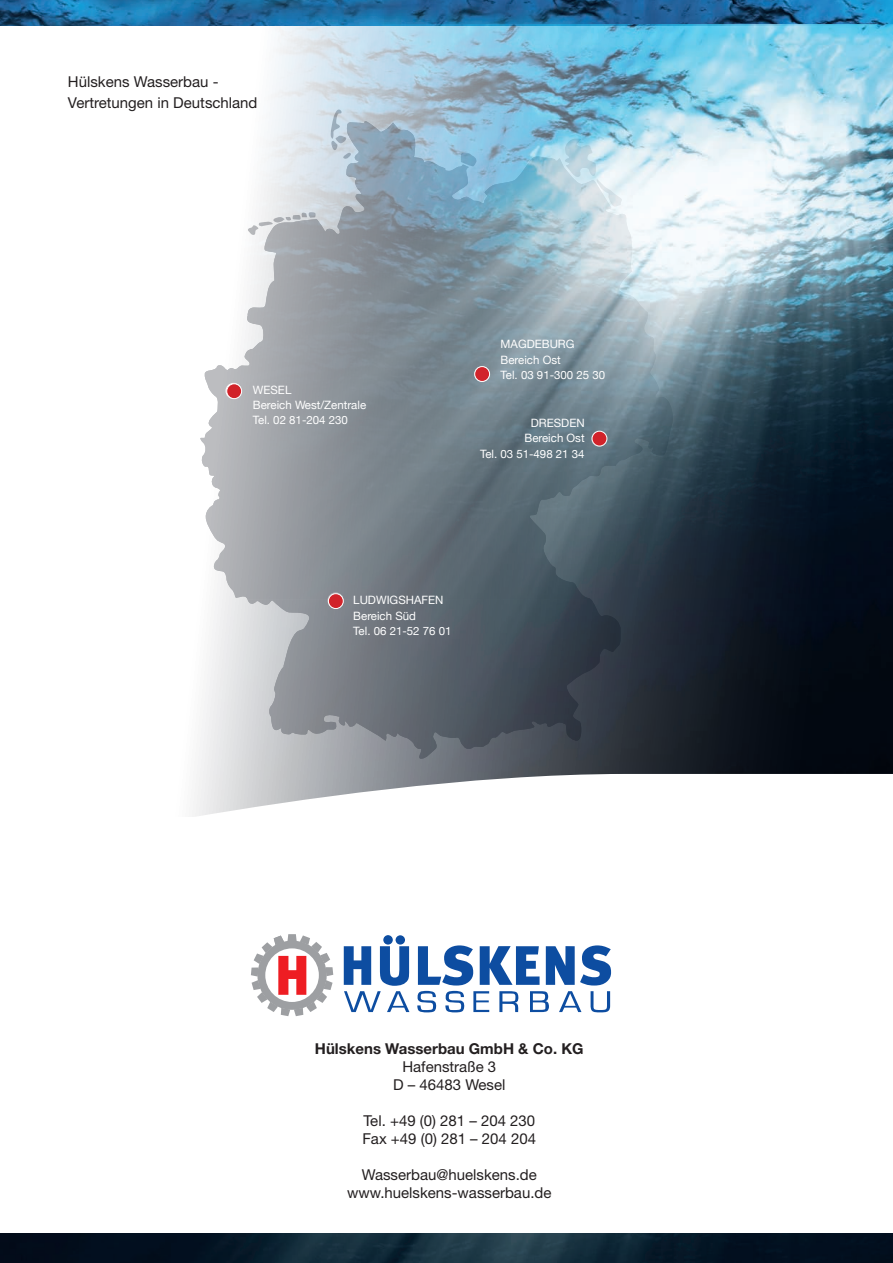
<style>
.page{position:relative;width:893px;height:1263px;background:#fff}
.page>*{position:absolute;margin:0;border:0;box-sizing:border-box;transform-origin:0 0}
.t1{font:15px "Helvetica Neue";color:#231f20}
.t2{font:700 15px "Helvetica Neue";color:#231f20}
.t3{font:11.55px "Helvetica Neue";color:#fff}
</style>
<div class="page">
<img style="left:0;top:0;width:893px;height:26px">
<img style="left:0;top:1233px;width:893px;height:30px">
<img style="left:122px;top:24px;width:771px;height:793px">
<svg style="left:480px;top:946px;width:60px;height:39px"></svg>
<svg style="left:418px;top:945px;width:55px;height:40px"></svg>
<div style="left:396px;top:935px;width:9px;height:9px;background:#0d4da1;border-radius:50%"></div>
<div style="left:383px;top:935px;width:10px;height:9px;background:#0d4da1;border-radius:50%"></div>
<svg style="left:546px;top:945px;width:65px;height:40px"></svg>
<svg style="left:344px;top:946px;width:65px;height:66px"></svg>
<svg style="left:417px;top:991px;width:20px;height:21px"></svg>
<svg style="left:473px;top:991px;width:16px;height:21px"></svg>
<svg style="left:499px;top:991px;width:19px;height:21px"></svg>
<svg style="left:530px;top:991px;width:19px;height:21px"></svg>
<svg style="left:591px;top:991px;width:19px;height:21px"></svg>
<svg style="left:445px;top:991px;width:20px;height:21px"></svg>
<svg style="left:559px;top:991px;width:22px;height:21px"></svg>
<svg style="left:251px;top:934px;width:82px;height:82px"></svg>
<div style="left:227px;top:384px;width:15px;height:15px;background:#d1232a;border-radius:50%"></div>
<div style="left:226px;top:383px;width:16px;height:16px;border:1px solid #fff;border-radius:50%"></div>
<div style="left:475px;top:367px;width:15px;height:14px;background:#d1232a;border-radius:50%"></div>
<div style="left:474px;top:366px;width:16px;height:16px;border:1px solid #fff;border-radius:50%"></div>
<div style="left:592px;top:431px;width:15px;height:15px;background:#d1232a;border-radius:50%"></div>
<div style="left:592px;top:431px;width:15px;height:15px;border:1px solid #fff;border-radius:50%"></div>
<div style="left:328px;top:594px;width:15px;height:14px;background:#d1232a;border-radius:50%"></div>
<div style="left:328px;top:593px;width:16px;height:16px;border:1px solid #fff;border-radius:50%"></div>
<p class="t1" style="left:68px;top:73px;width:152px">Hülskens Wasserbau -</p>
<p class="t1" style="left:68px;top:94px;width:191px">Vertretungen in Deutschland</p>
<p class="t3" style="left:253px;top:383px;width:40px">WESEL</p>
<p class="t3" style="left:253px;top:398px;width:115px">Bereich West/Zentrale</p>
<p class="t3" style="left:253px;top:413px;width:97px">Tel. 02 81-204 230</p>
<p class="t3" style="left:501px;top:337px;width:75px">MAGDEBURG</p>
<p class="t3" style="left:501px;top:353px;width:62px">Bereich Ost</p>
<p class="t3" style="left:501px;top:368px;width:106px">Tel. 03 91-300 25 30</p>
<p class="t3" style="left:531px;top:416px;width:55px">DRESDEN</p>
<p class="t3" style="left:524px;top:431px;width:62px">Bereich Ost</p>
<p class="t3" style="left:480px;top:447px;width:106px">Tel. 03 51-498 21 34</p>
<p class="t3" style="left:353px;top:593px;width:92px">LUDWIGSHAFEN</p>
<p class="t3" style="left:353px;top:609px;width:64px">Bereich Süd</p>
<p class="t3" style="left:353px;top:624px;width:100px">Tel. 06 21-52 76 01</p>
<p class="t2" style="left:315px;top:1040px;width:270px">Hülskens Wasserbau GmbH &amp; Co. KG</p>
<p class="t1" style="left:402px;top:1058px;width:95px">Hafenstraße 3</p>
<p class="t1" style="left:393px;top:1076px;width:114px">D – 46483 Wesel</p>
<p class="t1" style="left:363px;top:1112px;width:173px">Tel. +49 (0) 281 – 204 230</p>
<p class="t1" style="left:362px;top:1130px;width:175px">Fax +49 (0) 281 – 204 204</p>
<p class="t1" style="left:362px;top:1166px;width:177px">Wasserbau@huelskens.de</p>
<p class="t1" style="left:347px;top:1184px;width:206px">www.huelskens-wasserbau.de</p>
</div>
